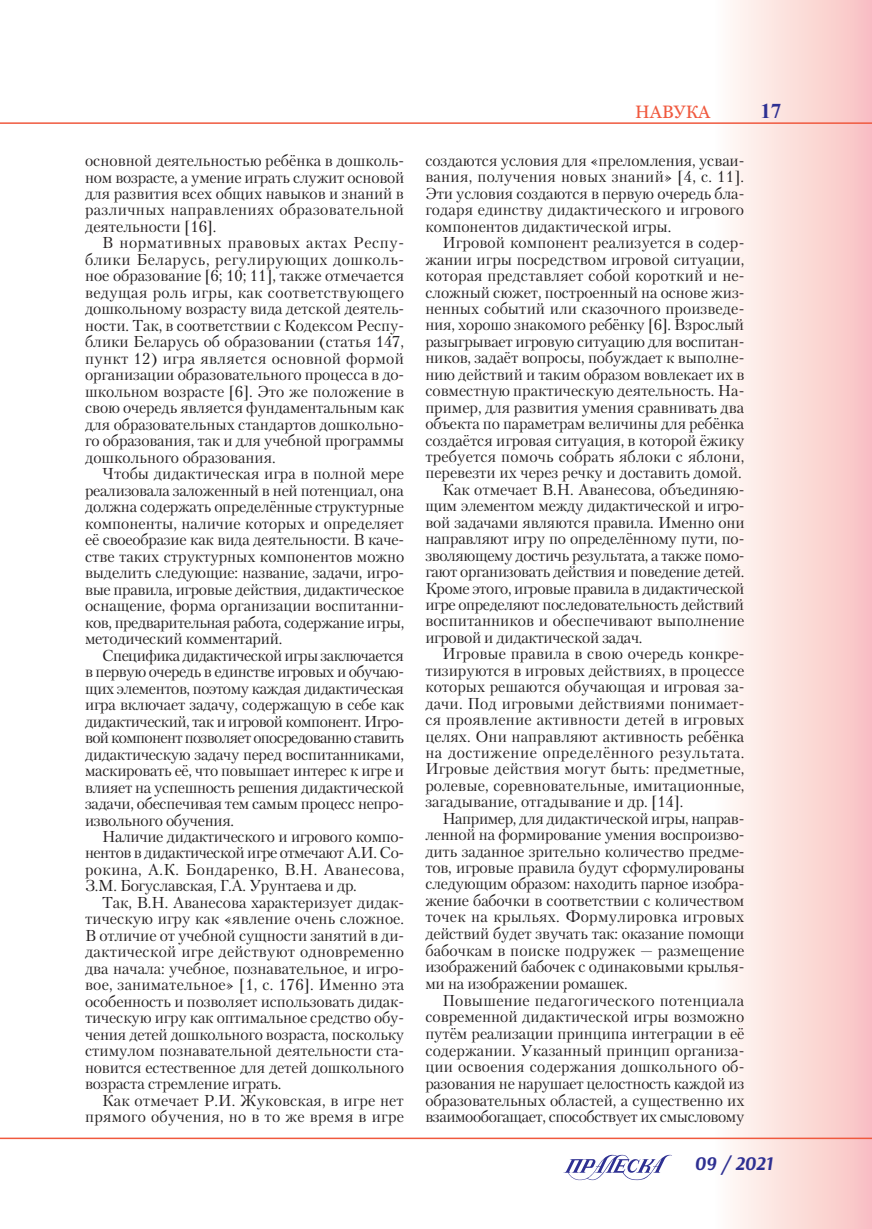
<style>
.page{position:relative;width:872px;height:1229px;background:#fff}
.page>*{position:absolute;margin:0;border:0;box-sizing:border-box;transform-origin:0 0}
.t1{font:700 21px "Times New Roman";color:#2e3092}
.t2{font:italic 700 19.5px "Arsenal";color:#2e3092}
.t3{font:18px "Georgia";color:#f0593e}
.Текст{font:15.75px/16.5px "Petersburg C";color:#231f20;text-align:justify}
</style>
<div class="page">
<div style="left:713px;top:0;width:159px;height:1229px;background:linear-gradient(to right,#fffffa,#f9c0c1)"></div>
<hr style="left:0;top:1137px;width:872px;height:2px;background:#f0593e">
<svg style="left:563px;top:1154px;width:109px;height:26px"></svg>
<hr style="left:0;top:122px;width:872px;height:2px;background:#f0593e">
<p class="Текст" style="left:85px;top:152px;width:321px">основной деятельностью ребёнка в дошколь&shy;ном возрасте, а умение играть служит основой для развития всех общих навыков и знаний в различных направлениях образовательной деятельности [16].</p>
<p class="Текст" style="left:85px;top:234px;width:321px;text-indent:17px">В нормативных правовых актах Респу&shy;блики Беларусь, регулирующих дошколь&shy;ное образование [6; 10; 11], также отмечается ведущая роль игры, как соответствующего дошкольному возрасту вида детской деятель&shy;ности. Так, в соответствии с Кодексом Респу&shy;блики Беларусь об образовании (статья 147, пункт 12) игра является основной формой организации образовательного процесса в до&shy;школьном возрасте [6]. Это же положение в свою очередь является фундаментальным как для образовательных стандартов дошкольно&shy;го образования, так и для учебной программы дошкольного образования.</p>
<p class="Текст" style="left:85px;top:465px;width:321px;text-indent:17px">Чтобы дидактическая игра в полной мере реализовала заложенный в ней потенциал, она должна содержать определённые структурные компоненты, наличие которых и определяет её своеобразие как вида деятельности. В каче&shy;стве таких структурных компонентов можно выделить следующие: название, задачи, игро&shy;вые правила, игровые действия, дидактическое оснащение, форма организации воспитанни&shy;ков, предварительная работа, содержание игры, методический комментарий.</p>
<p class="Текст" style="left:85px;top:647px;width:321px;text-indent:17px">Специфика дидактической игры заключается в первую очередь в единстве игровых и обучаю&shy;щих элементов, поэтому каждая дидактическая игра включает задачу, содержащую в себе как дидактический, так и игровой компонент. Игро&shy;вой компонент позволяет опосредованно ставить дидактическую задачу перед воспитанниками, маскировать её, что повышает интерес к игре и влияет на успешность решения дидактической задачи, обеспечивая тем самым процесс непро&shy;извольного обучения.</p>
<p class="Текст" style="left:85px;top:828px;width:321px;text-indent:17px">Наличие дидактического и игрового компо&shy;нентов в дидактической игре отмечают А.И. Со&shy;рокина, А.К. Бондаренко, В.Н. Аванесова, З.М. Богуславская, Г.А. Урунтаева и др.</p>
<p class="Текст" style="left:85px;top:894px;width:321px;text-indent:17px">Так, В.Н. Аванесова характеризует дидак&shy;тическую игру как «явление очень сложное.<br>В отличие от учебной сущности занятий в ди&shy;дактической игре действуют одновременно два начала: учебное, познавательное, и игро&shy;вое, занимательное» [1, с. 176]. Именно эта особенность и позволяет использовать дидак&shy;тическую игру как оптимальное средство обу&shy;чения детей дошкольного возраста, поскольку стимулом познавательной деятельности ста&shy;новится естественное для детей дошкольного возраста стремление играть.</p>
<p class="Текст" style="left:85px;top:1092px;width:320px;text-align:right">Как отмечает Р.И. Жуковская, в игре нет прямого обучения, но в то же время в игре</p>
<p class="t3" style="left:635px;top:101px;width:76px">навука</p>
<h1 class="t1" style="left:760px;top:97px;width:22px">17</h1>
<p class="Текст" style="left:425px;top:152px;width:320px">создаются условия для «преломления, усваи&shy;вания, получения новых знаний» [4, с. 11].<br>Эти условия создаются в первую очередь бла&shy;годаря единству дидактического и игрового компонентов дидактической игры.</p>
<p class="Текст" style="left:425px;top:234px;width:321px;text-indent:17px">Игровой компонент реализуется в содер&shy;жании игры посредством игровой ситуации, которая представляет собой короткий и не&shy;сложный сюжет, построенный на основе жиз&shy;ненных событий или сказочного произведе&shy;ния, хорошо знакомого ребёнку [6]. Взрослый разыгрывает игровую ситуацию для воспитан&shy;ников, задаёт вопросы, побуждает к выполне&shy;нию действий и таким образом вовлекает их в совместную практическую деятельность. На&shy;пример, для развития умения сравнивать два объекта по параметрам величины для ребёнка создаётся игровая ситуация, в которой ёжику требуется помочь собрать яблоки с яблони, перевезти их через речку и доставить домой.</p>
<p class="Текст" style="left:425px;top:481px;width:321px;text-indent:17px">Как отмечает В.Н. Аванесова, объединяю&shy;щим элементом между дидактической и игро&shy;вой задачами являются правила. Именно они направляют игру по определённому пути, по&shy;зволяющему достичь результата, а также помо&shy;гают организовать действия и поведение детей.<br>Кроме этого, игровые правила в дидактической игре определяют последовательность действий воспитанников и обеспечивают выполнение игровой и дидактической задач.</p>
<p class="Текст" style="left:425px;top:645px;width:321px;text-indent:17px">Игровые правила в свою очередь конкре&shy;тизируются в игровых действиях, в процессе которых решаются обучающая и игровая за&shy;дачи. Под игровыми действиями понимает&shy;ся проявление активности детей в игровых целях. Они направляют активность ребёнка на достижение определённого результата.<br>Игровые действия могут быть: предметные, ролевые, соревновательные, имитационные, загадывание, отгадывание и др. [14].</p>
<p class="Текст" style="left:425px;top:810px;width:321px;text-indent:17px">Например, для дидактической игры, направ&shy;ленной на формирование умения воспроизво&shy;дить заданное зрительно количество предме&shy;тов, игровые правила будут сформулированы следующим образом: находить парное изобра&shy;жение бабочки в соответствии с количеством точек на крыльях. Формулировка игровых действий будет звучать так: оказание помощи бабочкам в поиске подружек — размещение изображений бабочек с одинаковыми крылья&shy;ми на изображении ромашек.</p>
<p class="Текст" style="left:425px;top:992px;width:321px;text-indent:17px">Повышение педагогического потенциала современной дидактической игры возможно путём реализации принципа интеграции в её содержании. Указанный принцип организа&shy;ции освоения содержания дошкольного об&shy;разования не нарушает целостность каждой из образовательных областей, а существенно их взаимообогащает, способствует их смысловому</p>
<p class="t2" style="left:694px;top:1151px;width:80px">09 / 2021</p>
</div>
